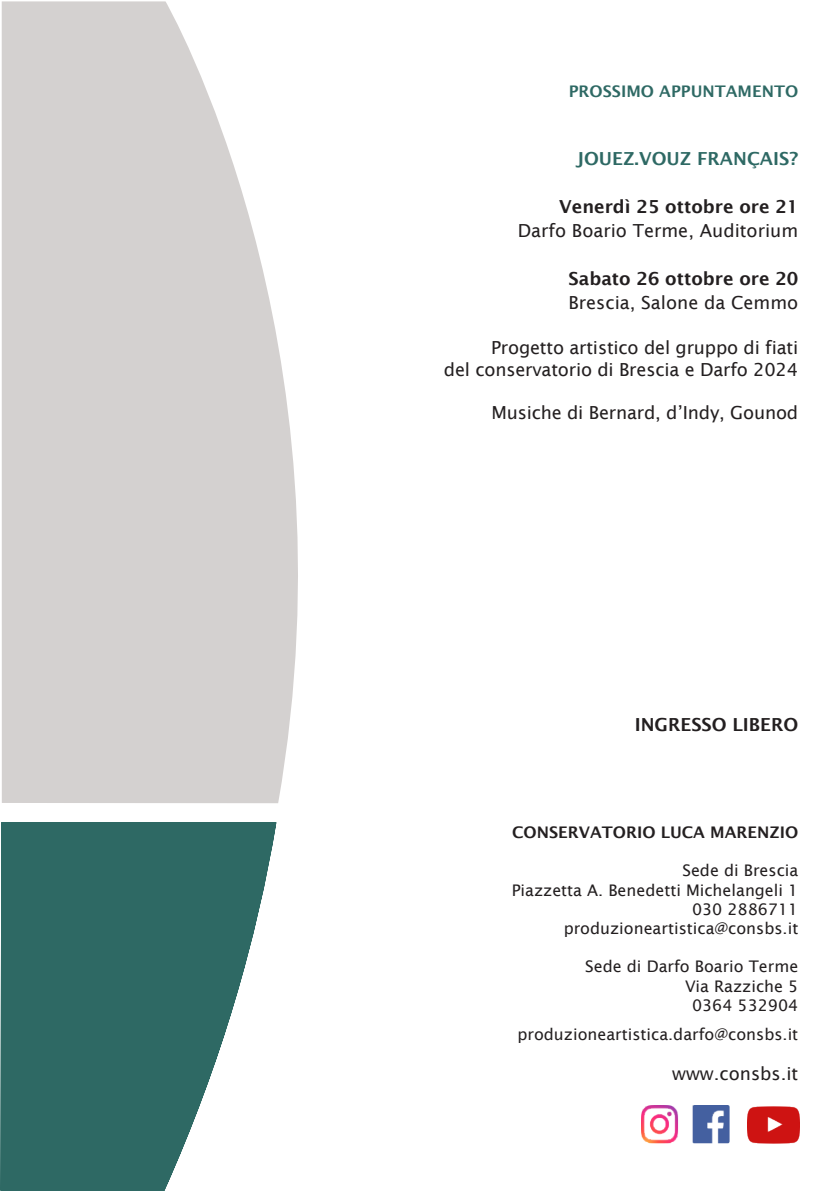
<style>
.page{position:relative;width:840px;height:1191px;background:#fff}
.page>*{position:absolute;margin:0;border:0;box-sizing:border-box;transform-origin:0 0}
.t1{font:18px "Lucida Sans";letter-spacing:-.01em;color:#231f20}
.t2{font:600 18px "Lucida Sans";color:#231f20}
.t3{font:600 18px "Lucida Sans";color:#2e6964}
.t4{font:16px "Lucida Sans";color:#231f20}
.t5{font:600 16px "Lucida Sans";color:#231f20}
.t6{font:600 16px "Lucida Sans";color:#2e6964}
</style>
<div class="page">
<svg style="left:0;top:822px;width:276px;height:368px;fill:#2e6964"></svg>
<svg style="left:2px;top:1px;width:296px;height:802px;background:#d8d6d5"></svg>
<img style="left:641px;top:1105px;width:88px;height:38px">
<img style="left:747px;top:1106px;width:52px;height:37px">
<p class="t6" style="left:568px;top:83px;width:231px">PROSSIMO APPUNTAMENTO</p>
<p class="t3" style="left:576px;top:148px;width:223px">JOUEZ.VOUZ FRANÇAIS?</p>
<p class="t2" style="left:559px;top:196px;width:240px">Venerdì 25 ottobre ore 21</p>
<p class="t1" style="left:517px;top:220px;width:282px">Darfo Boario Terme, Auditorium</p>
<p class="t2" style="left:568px;top:268px;width:231px">Sabato 26 ottobre ore 20</p>
<p class="t1" style="left:568px;top:292px;width:231px">Brescia, Salone da Cemmo</p>
<p class="t1" style="left:491px;top:337px;width:308px">Progetto artistico del gruppo di fiati</p>
<p class="t1" style="left:443px;top:359px;width:355px">del conservatorio di Brescia e Darfo 2024</p>
<p class="t1" style="left:491px;top:402px;width:308px">Musiche di Bernard, d’Indy, Gounod</p>
<p class="t2" style="left:634px;top:714px;width:165px">INGRESSO LIBERO</p>
<p class="t5" style="left:512px;top:823px;width:287px">CONSERVATORIO LUCA MARENZIO</p>
<p class="t4" style="left:682px;top:861px;width:117px">Sede di Brescia</p>
<p class="t4" style="left:511px;top:880px;width:288px">Piazzetta A. Benedetti Michelangeli 1</p>
<p class="t4" style="left:691px;top:900px;width:108px">030 2886711</p>
<p class="t4" style="left:563px;top:919px;width:236px">produzioneartistica@consbs.it</p>
<p class="t4" style="left:585px;top:957px;width:214px">Sede di Darfo Boario Terme</p>
<p class="t4" style="left:684px;top:976px;width:115px">Via Razziche 5</p>
<p class="t4" style="left:691px;top:996px;width:108px">0364 532904</p>
<p class="t4" style="left:517px;top:1024px;width:282px">produzioneartistica.darfo@consbs.it</p>
<p class="t1" style="left:671px;top:1063px;width:128px">www.consbs.it</p>
</div>
